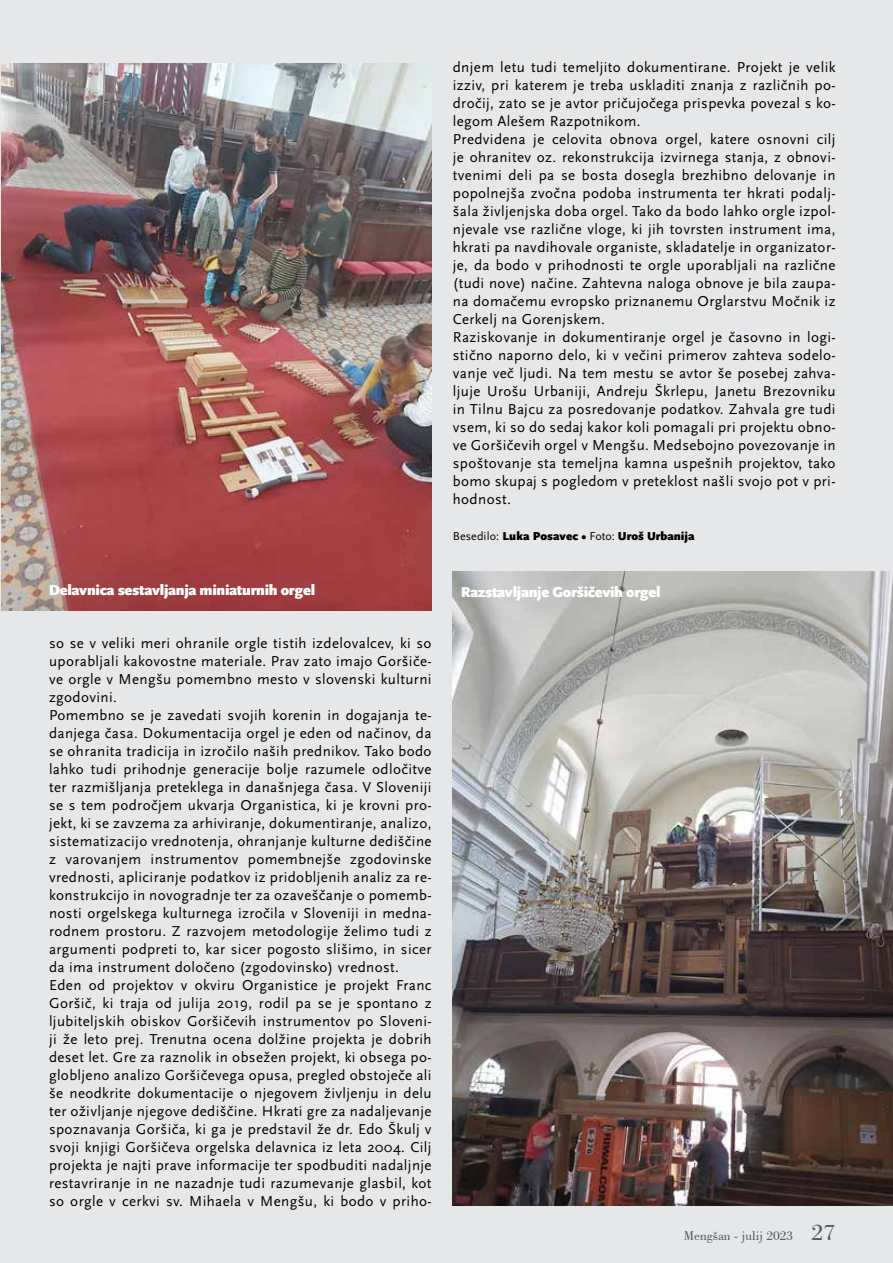
<style>
.page{position:relative;width:893px;height:1263px;background:#e6e7e8}
.page>*{position:absolute;margin:0;border:0;box-sizing:border-box;transform-origin:0 0}
.t1{font:15px/18px "Scala Sans Pro";letter-spacing:.025em;color:#000}
.t2{font:900 15px "Scala Sans Pro";letter-spacing:-.02em;color:#fff}
.t3{font:13.5px "Bodoni BT";color:#58595b}
.t4{font:900 12px "Scala Sans Pro";color:#000}
.s1{font-weight:400}
.s2{font-size:24px}
</style>
<div class="page">
<img style="left:2px;top:64px;width:429px;height:546px">
<img style="left:453px;top:571px;width:440px;height:634px">
<p class="t2" style="left:49px;top:581px;width:268px">Delavnica sestavljanja miniaturnih orgel</p>
<p class="t1" style="left:49px;top:634px;width:384px">so se v veliki meri ohranile orgle tistih izdelovalcev, ki so uporabljali kakovostne materiale. Prav zato imajo Goršiče&shy;ve orgle v Mengšu pomembno mesto v slovenski kulturni zgodovini.<br>Pomembno se je zavedati svojih korenin in dogajanja te&shy;danjega časa. Dokumentacija orgel je eden od načinov, da se ohranita tradicija in izročilo naših prednikov. Tako bodo lahko tudi prihodnje generacije bolje razumele odločitve ter razmišljanja preteklega in današnjega časa. V Sloveniji se s tem področjem ukvarja Organistica, ki je krovni pro&shy;jekt, ki se zavzema za arhiviranje, dokumentiranje, analizo, sistematizacijo vrednotenja, ohranjanje kulturne dediščine z varovanjem instrumentov pomembnejše zgodovinske vrednosti, apliciranje podatkov iz pridobljenih analiz za re&shy;konstrukcijo in novogradnje ter za ozaveščanje o pomemb&shy;nosti orgelskega kulturnega izročila v Sloveniji in medna&shy;rodnem prostoru. Z razvojem metodologije želimo tudi z argumenti podpreti to, kar sicer pogosto slišimo, in sicer da ima instrument določeno (zgodovinsko) vrednost.<br>Eden od projektov v okviru Organistice je projekt Franc Goršič, ki traja od julija 2019, rodil pa se je spontano z ljubiteljskih obiskov Goršičevih instrumentov po Sloveni&shy;ji že leto prej. Trenutna ocena dolžine projekta je dobrih deset let. Gre za raznolik in obsežen projekt, ki obsega po&shy;globljeno analizo Goršičevega opusa, pregled obstoječe ali še neodkrite dokumentacije o njegovem življenju in delu ter oživljanje njegove dediščine. Hkrati gre za nadaljevanje spoznavanja Goršiča, ki ga je predstavil že dr. Edo Škulj v svoji knjigi Goršičeva orgelska delavnica iz leta 2004. Cilj projekta je najti prave informacije ter spodbuditi nadaljnje restavriranje in ne nazadnje tudi razumevanje glasbil, kot so orgle v cerkvi sv. Mihaela v Mengšu, ki bodo v priho-</p>
<p class="t1" style="left:453px;top:58px;width:384px">dnjem letu tudi temeljito dokumentirane. Projekt je velik izziv, pri katerem je treba uskladiti znanja z različnih po&shy;dročij, zato se je avtor pričujočega prispevka povezal s ko&shy;legom Alešem Razpotnikom.<br>Predvidena je celovita obnova orgel, katere osnovni cilj je ohranitev oz. rekonstrukcija izvirnega stanja, z obnovi&shy;tvenimi deli pa se bosta dosegla brezhibno delovanje in popolnejša zvočna podoba instrumenta ter hkrati podalj&shy;šala življenjska doba orgel. Tako da bodo lahko orgle izpol&shy;njevale vse različne vloge, ki jih tovrsten instrument ima, hkrati pa navdihovale organiste, skladatelje in organizator&shy;je, da bodo v prihodnosti te orgle uporabljali na različne (tudi nove) načine. Zahtevna naloga obnove je bila zaupa&shy;na domačemu evropsko priznanemu Orglarstvu Močnik iz Cerkelj na Gorenjskem.<br>Raziskovanje in dokumentiranje orgel je časovno in logi&shy;stično naporno delo, ki v večini primerov zahteva sodelo&shy;vanje več ljudi. Na tem mestu se avtor še posebej zahva&shy;ljuje Urošu Urbaniji, Andreju Škrlepu, Janetu Brezovniku in Tilnu Bajcu za posredovanje podatkov. Zahvala gre tudi vsem, ki so do sedaj kakor koli pomagali pri projektu obno&shy;ve Goršičevih orgel v Mengšu. Medsebojno povezovanje in spoštovanje sta temeljna kamna uspešnih projektov, tako bomo skupaj s pogledom v preteklost našli svojo pot v pri&shy;hodnost.</p>
<p class="t4" style="left:453px;top:529px;width:243px"><span class="s1">Besedilo:</span> Luka Posavec • <span class="s1">Foto:</span> Uroš Urbanija</p>
<p class="t2" style="left:461px;top:583px;width:201px">Razstavljanje Goršičevih orgel</p>
<p class="t3" style="left:684px;top:1227px;width:153px">Mengšan - julij 2023 <span class="s2">27</span></p>
</div>
